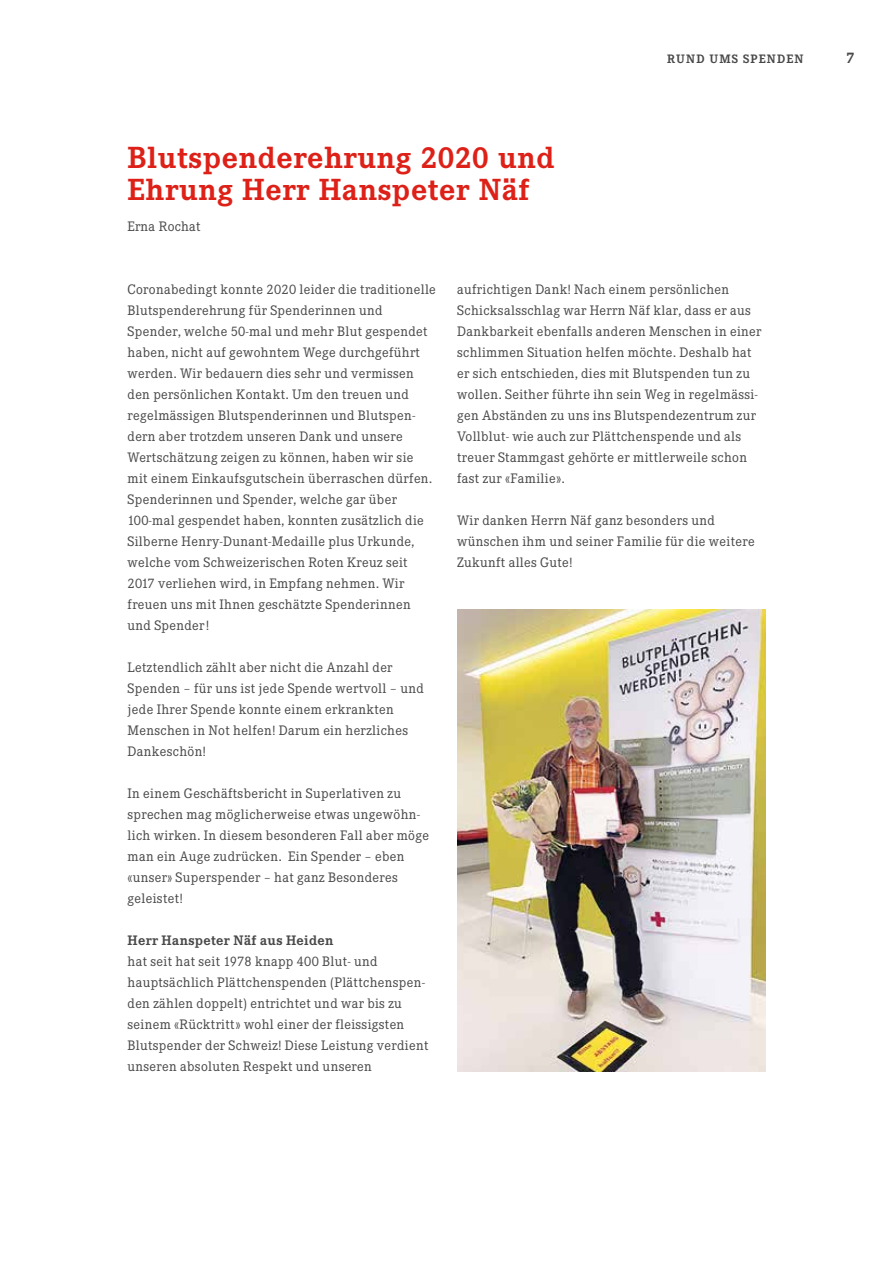
<style>
.page{position:relative;width:893px;height:1263px;background:#fff}
.page>*{position:absolute;margin:0;border:0;box-sizing:border-box;transform-origin:0 0}
.t1{font:700 30px/31.5px "Corporate EBQ";letter-spacing:.02em;color:#dd2118}
.t2{font:700 15px "Corporate EBQ";color:#474847}
.t3{font:13.5px/21px "Corporate EBQ";letter-spacing:.025em;color:#474847}
.t4{font:700 13.5px "Corporate EBQ";letter-spacing:.025em;color:#474847}
.t5{font:700 12px "Corporate EBQ";letter-spacing:.1em;color:#474847}
</style>
<div class="page">
<img style="left:457px;top:609px;width:308px;height:462px">
<h1 class="t1" style="left:128px;top:142px;width:429px">Blutspenderehrung 2020 und<br>Ehrung Herr Hanspeter Näf</h1>
<p class="t3" style="left:128px;top:216px;width:74px">Erna Rochat</p>
<p class="t5" style="left:667px;top:52px;width:138px">RUND UMS SPENDEN</p>
<p class="t3" style="left:128px;top:279px;width:310px">Coronabedingt konnte 2020 leider die traditionelle Blutspenderehrung für Spenderinnen und Spender, welche 50-mal und mehr Blut gespendet haben, nicht auf gewohntem Wege durchgeführt werden. Wir bedauern dies sehr und vermissen den persönlichen Kontakt. Um den treuen und regelmässigen Blutspenderinnen und Blutspen&shy;dern aber trotzdem unseren Dank und unsere Wertschätzung zeigen zu können, haben wir sie mit einem Einkaufsgutschein überraschen dürfen.<br>Spenderinnen und Spender, welche gar über 100-mal gespendet haben, konnten zusätzlich die Silberne Henry-Dunant-Medaille plus Urkunde, welche vom Schweizerischen Roten Kreuz seit 2017 verliehen wird, in Empfang nehmen. Wir freuen uns mit Ihnen geschätzte Spenderinnen und Spender!</p>
<p class="t3" style="left:128px;top:657px;width:298px">Letztendlich zählt aber nicht die Anzahl der Spenden – für uns ist jede Spende wertvoll – und jede Ihrer Spende konnte einem erkrankten Menschen in Not helfen! Darum ein herzliches Dankeschön!</p>
<p class="t3" style="left:128px;top:783px;width:303px">In einem Geschäftsbericht in Superlativen zu sprechen mag möglicherweise etwas ungewöhn&shy;lich wirken. In diesem besonderen Fall aber möge man ein Auge zudrücken. Ein Spender – eben «unser» Superspender – hat ganz Besonderes geleistet!</p>
<p class="t4" style="left:128px;top:932px;width:207px">Herr Hanspeter Näf aus Heiden</p>
<p class="t3" style="left:128px;top:951px;width:302px">hat seit hat seit 1978 knapp 400 Blut- und hauptsächlich Plättchenspenden (Plättchenspen&shy;den zählen doppelt) entrichtet und war bis zu seinem «Rücktritt» wohl einer der fleissigsten Blutspender der Schweiz! Diese Leistung verdient unseren absoluten Respekt und unseren</p>
<p class="t3" style="left:457px;top:279px;width:306px">aufrichtigen Dank! Nach einem persönlichen Schicksalsschlag war Herrn Näf klar, dass er aus Dankbarkeit ebenfalls anderen Menschen in einer schlimmen Situation helfen möchte. Deshalb hat er sich entschieden, dies mit Blutspenden tun zu wollen. Seither führte ihn sein Weg in regelmässi&shy;gen Abständen zu uns ins Blutspendezentrum zur Vollblut- wie auch zur Plättchenspende und als treuer Stammgast gehörte er mittlerweile schon fast zur «Familie».</p>
<p class="t3" style="left:457px;top:510px;width:299px">Wir danken Herrn Näf ganz besonders und wünschen ihm und seiner Familie für die weitere<br>Zukunft alles Gute!</p>
<p class="t2" style="left:846px;top:48px;width:10px">7</p>
</div>
